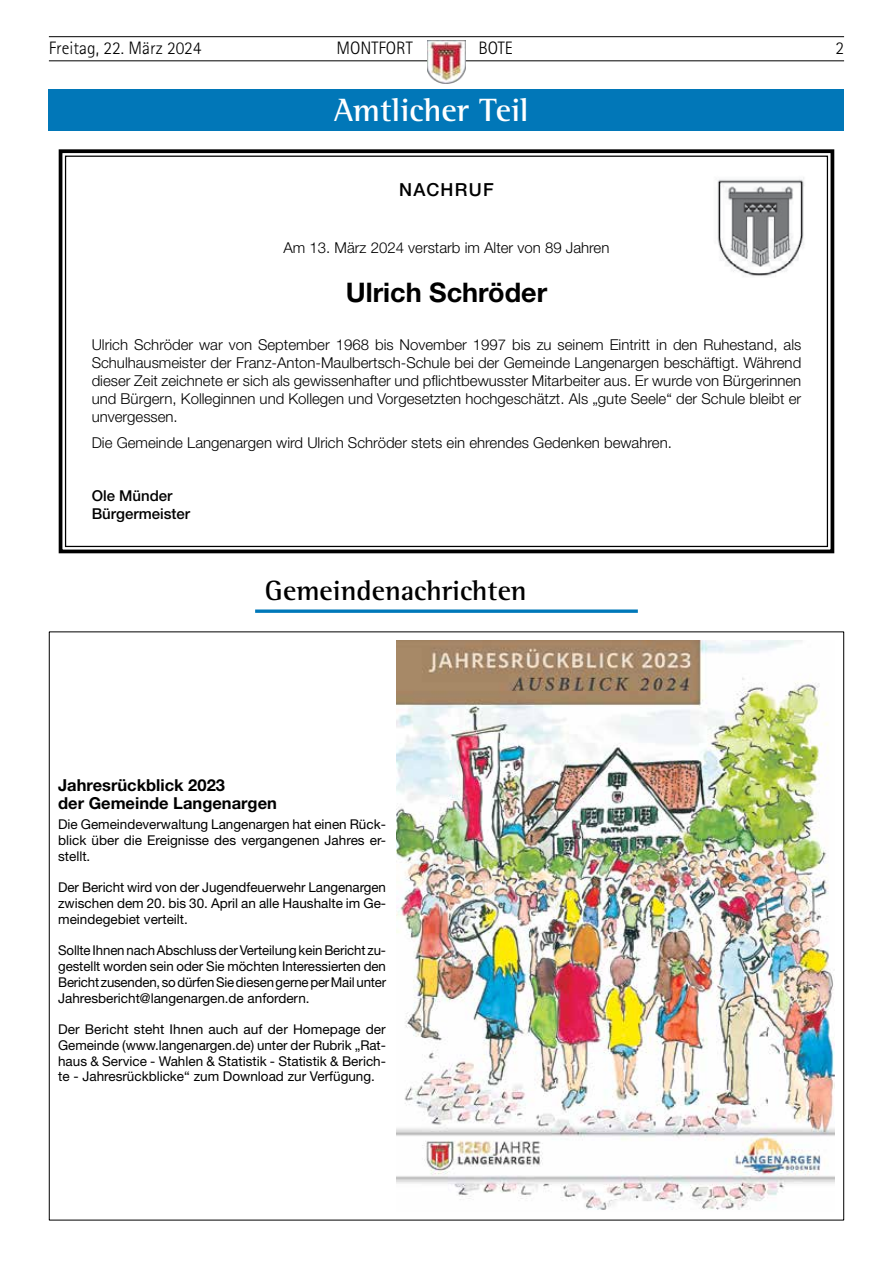
<style>
.page{position:relative;width:893px;height:1263px;background:#fff}
.page>*{position:absolute;margin:0;border:0;box-sizing:border-box;transform-origin:0 0}
.t1{font:700 33px "Rotis Semi Serif Std";color:#fff}
.t2{font:700 28.5px "Rotis Semi Serif Std";color:#000}
.t3{font:700 27px "Helvetica Neue LT Std";color:#000}
.t4{font:300 18px "Rotis Sans Serif Std";color:#000}
.t5{font:500 18px "Helvetica Neue LT Std";letter-spacing:.07em;color:#000}
.t6{font:700 16.5px/18.8px "Helvetica Neue LT Std";color:#000}
.t7{font:300 15px/18px "Helvetica Neue LT Std";color:#000;text-align:justify}
.t8{font:500 15px/18px "Helvetica Neue LT Std";color:#000}
.t9{font:13.5px/15.8px "Helvetica Neue LT Std";color:#000;text-align:justify}
</style>
<div class="page">
<hr style="left:49px;top:36px;width:795px;height:1px;background:#000">
<hr style="left:49px;top:60px;width:795px;height:1px;background:#000">
<img style="left:427px;top:40px;width:39px;height:43px">
<svg style="left:255px;top:609px;width:383px;height:4px;background:#278cc3"></svg>
<div style="left:49px;top:89px;width:795px;height:42px;background:#0177b8"></div>
<img style="left:397px;top:641px;width:438px;height:569px">
<svg style="left:59px;top:149px;width:775px;height:404px"></svg>
<img style="left:711px;top:173px;width:98px;height:105px">
<h3 class="t4" style="left:49px;top:38px;width:154px">Freitag, 22. März 2024</h3>
<h3 class="t4" style="left:336px;top:38px;width:78px">MONTFORT</h3>
<h3 class="t4" style="left:479px;top:38px;width:36px">BOTE</h3>
<h3 class="t4" style="left:835px;top:38px;width:10px">2</h3>
<h1 class="t1" style="left:334px;top:90px;width:197px">Amtlicher Teil</h1>
<h3 class="t5" style="left:399px;top:179px;width:96px">NACHRUF</h3>
<p class="t7" style="left:283px;top:238px;width:327px">Am 13. März 2024 verstarb im Alter von 89 Jahren</p>
<h3 class="t3" style="left:346px;top:276px;width:203px">Ulrich Schröder</h3>
<p class="t7" style="left:92px;top:335px;width:711px">Ulrich Schröder war von September 1968 bis November 1997 bis zu seinem Eintritt in den Ruhestand, als Schulhausmeister der Franz-Anton-Maulbertsch-Schule bei der Gemeinde Langenargen beschäftigt. Während dieser Zeit zeichnete er sich als gewissenhafter und pflichtbewusster Mitarbeiter aus. Er wurde von Bürgerinnen und Bürgern, Kolleginnen und Kollegen und Vorgesetzten hochgeschätzt. Als „gute Seele“ der Schule bleibt er unvergessen.</p>
<p class="t7" style="left:92px;top:434px;width:582px">Die Gemeinde Langenargen wird Ulrich Schröder stets ein ehrendes Gedenken bewahren.</p>
<p class="t8" style="left:92px;top:487px;width:100px">Ole Münder<br>Bürgermeister</p>
<h2 class="t2" style="left:265px;top:573px;width:264px">Gemeindenachrichten</h2>
<p class="t6" style="left:58px;top:775px;width:220px">Jahresrückblick 2023<br>der Gemeinde Langenargen</p>
<p class="t9" style="left:58px;top:816px;width:329px">Die Gemeindeverwaltung Langenargen hat einen Rück&shy;blick über die Ereignisse des vergangenen Jahres er&shy;stellt.</p>
<p class="t9" style="left:58px;top:879px;width:329px">Der Bericht wird von der Jugendfeuerwehr Langenargen zwischen dem 20. bis 30. April an alle Haushalte im Ge&shy;meindegebiet verteilt.</p>
<p class="t9" style="left:58px;top:942px;width:330px">Sollte Ihnen nach Abschluss der Verteilung kein Bericht zu&shy;gestellt worden sein oder Sie möchten Interessierten den Bericht zusenden, so dürfen Sie diesen gerne per Mail unter Jahresbericht@langenargen.de anfordern.</p>
<p class="t9" style="left:58px;top:1021px;width:329px">Der Bericht steht Ihnen auch auf der Homepage der Gemeinde (www.langenargen.de) unter der Rubrik „Rat&shy;haus &amp; Service - Wahlen &amp; Statistik - Statistik &amp; Berich&shy;te - Jahresrückblicke“ zum Download zur Verfügung.</p>
</div>
